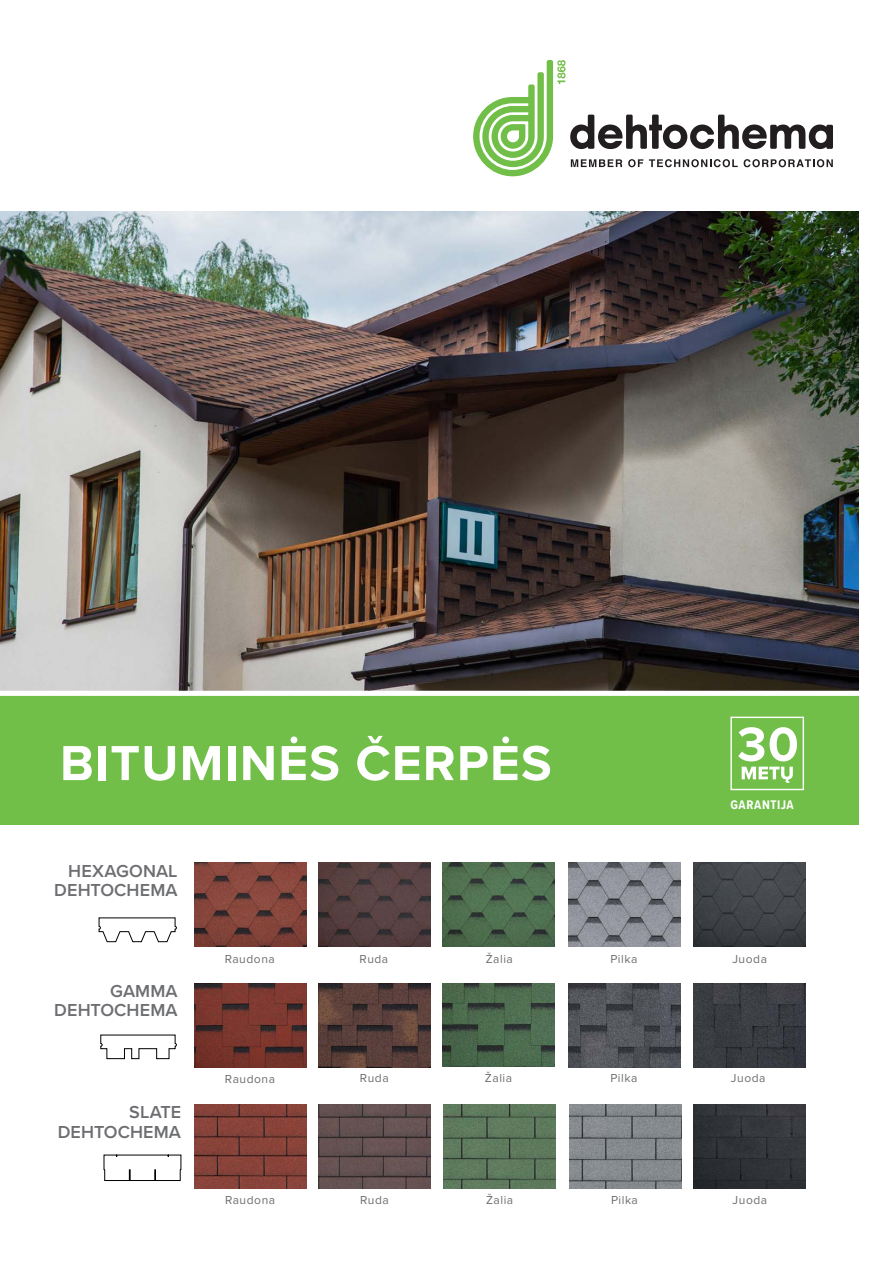
<style>
.page{position:relative;width:893px;height:1263px;background:#fff}
.page>*{position:absolute;margin:0;border:0;box-sizing:border-box;transform-origin:0 0}
.t1{font:700 51px "Proxima Nova";letter-spacing:.025em;color:#fff}
.t2{font:600 18px/19.5px "Proxima Nova";letter-spacing:.005em;color:#6d6e71;text-align:right}
.t3{font:700 13.05px "Proxima Nova Cond";letter-spacing:.04em;color:#fff}
.t4{font:12px "Proxima Nova";letter-spacing:.045em;color:#6d6e71}
</style>
<div class="page">
<img style="left:0;top:212px;width:859px;height:479px">
<div style="left:0;top:693px;width:859px;height:132px;background:#71bf48"></div>
<svg style="left:0;top:693px;width:859px;height:3px;background:#fafcf9"></svg>
<img style="left:194px;top:862px;width:112px;height:84px">
<img style="left:443px;top:862px;width:112px;height:84px">
<img style="left:568px;top:862px;width:112px;height:84px">
<img style="left:693px;top:862px;width:112px;height:84px">
<img style="left:319px;top:862px;width:112px;height:84px">
<img style="left:443px;top:983px;width:112px;height:83px">
<img style="left:194px;top:983px;width:112px;height:84px">
<img style="left:568px;top:983px;width:112px;height:84px">
<img style="left:318px;top:983px;width:112px;height:84px">
<img style="left:693px;top:983px;width:112px;height:84px">
<svg style="left:100px;top:1035px;width:77px;height:24px"></svg>
<svg style="left:99px;top:917px;width:78px;height:25px"></svg>
<img style="left:443px;top:1104px;width:112px;height:84px">
<img style="left:195px;top:1104px;width:112px;height:84px">
<img style="left:569px;top:1104px;width:112px;height:84px">
<img style="left:694px;top:1104px;width:112px;height:84px">
<img style="left:319px;top:1104px;width:112px;height:84px">
<svg style="left:104px;top:1155px;width:77px;height:26px"></svg>
<svg style="left:730px;top:717px;width:74px;height:73px"></svg>
<svg style="left:473px;top:60px;width:360px;height:116px"></svg>
<h1 class="t1" style="left:60px;top:733px;width:493px">BITUMINĖS ČERPĖS</h1>
<h2 class="t2" style="left:54px;top:861px;width:125px">HEXAGONAL<br>DEHTOCHEMA</h2>
<p class="t3" style="left:730px;top:797px;width:65px">GARANTIJA</p>
<h2 class="t2" style="left:54px;top:981px;width:125px">GAMMA<br>DEHTOCHEMA</h2>
<h2 class="t2" style="left:58px;top:1103px;width:125px">SLATE<br>DEHTOCHEMA</h2>
<p class="t4" style="left:225px;top:952px;width:52px">Raudona</p>
<p class="t4" style="left:360px;top:952px;width:30px">Ruda</p>
<p class="t4" style="left:486px;top:952px;width:29px">Žalia</p>
<p class="t4" style="left:610px;top:952px;width:28px">Pilka</p>
<p class="t4" style="left:732px;top:952px;width:36px">Juoda</p>
<p class="t4" style="left:225px;top:1071px;width:52px">Raudona</p>
<p class="t4" style="left:360px;top:1071px;width:30px">Ruda</p>
<p class="t4" style="left:485px;top:1071px;width:29px">Žalia</p>
<p class="t4" style="left:610px;top:1071px;width:28px">Pilka</p>
<p class="t4" style="left:731px;top:1071px;width:36px">Juoda</p>
<p class="t4" style="left:225px;top:1192px;width:52px">Raudona</p>
<p class="t4" style="left:360px;top:1192px;width:30px">Ruda</p>
<p class="t4" style="left:486px;top:1192px;width:29px">Žalia</p>
<p class="t4" style="left:611px;top:1192px;width:28px">Pilka</p>
<p class="t4" style="left:733px;top:1192px;width:36px">Juoda</p>
</div>
